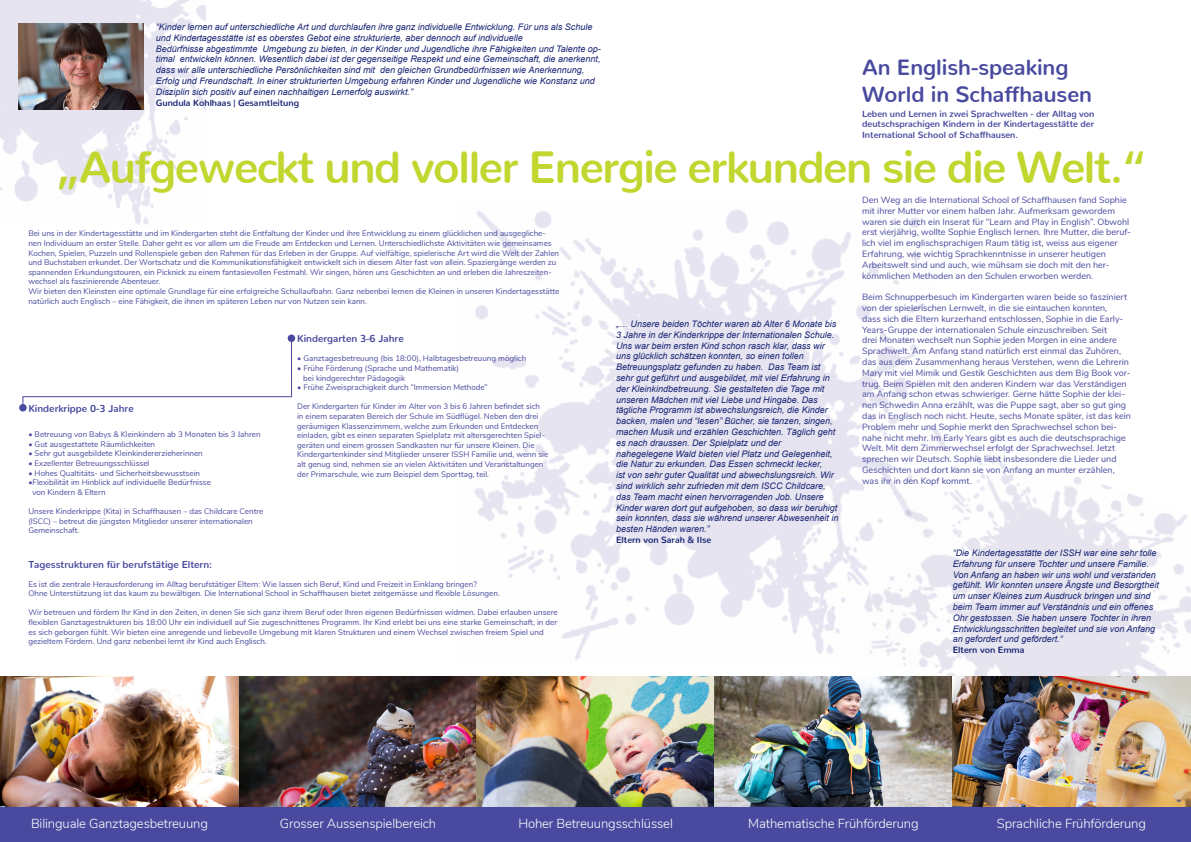
<style>
.page{position:relative;width:1191px;height:842px;background:#fff}
.page>*{position:absolute;margin:0;border:0;box-sizing:border-box;transform-origin:0 0}
.t1{font:700 45px "Nunito";letter-spacing:-.03em;color:#c1d72f}
.t2{font:700 22px/26.4px "Nunito";color:#494a9f}
.t3{font:300 13.1px "Nunito";letter-spacing:-.01em;color:#fff}
.t4{font:700 10px "Nunito";color:#494a9f}
.t5{font:italic 9px/10.8px "Arial";color:#192575}
.t6{font:9px/10.8px "Nunito";color:#494a9f}
.t7{font:700 9px/10.8px "Nunito";color:#494a9f;text-align:justify}
.t8{font:700 9px "Nunito";color:#192575}
.t9{font:8px/9.6px "Nunito";color:#494a9f}
</style>
<div class="page">
<img style="left:474px;top:209px;width:451px;height:451px">
<img style="left:0;top:0;width:205px;height:225px">
<img style="left:831px;top:424px;width:360px;height:252px">
<div style="left:0;top:806px;width:239px;height:36px;background:#494a9f"></div>
<div style="left:239px;top:806px;width:237px;height:36px;background:#494a9f"></div>
<div style="left:476px;top:806px;width:238px;height:36px;background:#494a9f"></div>
<div style="left:714px;top:806px;width:238px;height:36px;background:#494a9f"></div>
<div style="left:952px;top:806px;width:239px;height:36px;background:#494a9f"></div>
<img style="left:0;top:676px;width:1191px;height:131px">
<div style="left:19px;top:404px;width:8px;height:7px;background:#494a9f;border-radius:50%"></div>
<div style="left:288px;top:334px;width:7px;height:8px;background:#494a9f;border-radius:50%"></div>
<hr style="left:23px;top:396px;width:268px;height:1px;background:#494a9f">
<hr style="left:291px;top:338px;width:1px;height:59px;background:#494a9f">
<img style="left:19px;top:23px;width:124px;height:87px">
<p class="t5" style="left:156px;top:22px;width:446px">“Kinder lernen auf unterschiedliche Art und durchlaufen ihre ganz individuelle Entwicklung. Für uns als Schule und Kindertagesstätte ist es oberstes Gebot eine strukturierte, aber dennoch auf individuelle<br>Bedürfnisse abgestimmte Umgebung zu bieten, in der Kinder und Jugendliche ihre Fähigkeiten und Talente op&shy;timal entwickeln können. Wesentlich dabei ist der gegenseitige Respekt und eine Gemeinschaft, die anerkennt, dass wir alle unterschiedliche Persönlichkeiten sind mit den gleichen Grundbedürfnissen wie Anerkennung, Erfolg und Freundschaft. In einer strukturierten Umgebung erfahren Kinder und Jugendliche wie Konstanz und Disziplin sich positiv auf einen nachhaltigen Lernerfolg auswirkt.”</p>
<p class="t8" style="left:156px;top:94px;width:145px">Gundula Kohlhaas | Gesamtleitung</p>
<h2 class="t2" style="left:862px;top:52px;width:231px">An English-speaking<br>World in Schaffhausen</h2>
<p class="t7" style="left:862px;top:107px;width:234px">Leben und Lernen in zwei Sprachwelten - der Alltag von deutschsprachigen Kindern in der Kindertagesstätte der International School of Schaffhausen.</p>
<h1 class="t1" style="left:55px;top:126px;width:1094px">„Aufgeweckt und voller Energie erkunden sie die Welt.“</h1>
<p class="t9" style="left:28px;top:228px;width:532px">Bei uns in der Kindertagesstätte und im Kindergarten steht die Entfaltung der Kinder und ihre Entwicklung zu einem glücklichen und ausgegliche&shy;nen Individuum an erster Stelle. Daher geht es vor allem um die Freude am Entdecken und Lernen. Unterschiedlichste Aktivitäten wie gemeinsames Kochen, Spielen, Puzzeln und Rollenspiele geben den Rahmen für das Erleben in der Gruppe. Auf vielfältige, spielerische Art wird die Welt der Zahlen und Buchstaben erkundet. Der Wortschatz und die Kommunikationsfähigkeit entwickelt sich in diesem Alter fast von allein. Spaziergänge werden zu spannenden Erkundungstouren, ein Picknick zu einem fantasievollen Festmahl. Wir singen, hören uns Geschichten an und erleben die Jahreszeiten&shy;wechsel als faszinierende Abenteuer.<br>Wir bieten den Kleinsten eine optimale Grundlage für eine erfolgreiche Schullaufbahn. Ganz nebenbei lernen die Kleinen in unseren Kindertagesstätte natürlich auch Englisch – eine Fähigkeit, die ihnen im späteren Leben nur von Nutzen sein kann.</p>
<p class="t4" style="left:28px;top:399px;width:107px">Kinderkrippe 0-3 Jahre</p>
<p class="t9" style="left:28px;top:429px;width:234px">• Betreuung von Babys &amp; Kleinkindern ab 3 Monaten bis 3 Jahren</p>
<p class="t9" style="left:28px;top:439px;width:128px">• Gut ausgestattete Räumlichkeiten</p>
<p class="t9" style="left:28px;top:448px;width:176px">• Sehr gut ausgebildete Kleinkindererzieherinnen</p>
<p class="t9" style="left:28px;top:458px;width:123px">• Exzellenter Betreuungsschlüssel</p>
<p class="t9" style="left:28px;top:468px;width:173px">• Hohes Qualtitäts- und Sicherheitsbewusstsein</p>
<p class="t9" style="left:32px;top:477px;width:180px;text-indent:-4px">•Flexibilität im Hinblick auf individuelle Bedürfnisse von Kindern &amp; Eltern</p>
<p class="t9" style="left:28px;top:506px;width:236px">Unsere Kinderkrippe (Kita) in Schaffhausen – das Childcare Centre (ISCC) – betreut die jüngsten Mitglieder unserer internationalen<br>Gemeinschaft.</p>
<p class="t4" style="left:297px;top:330px;width:108px">Kindergarten 3-6 Jahre</p>
<p class="t9" style="left:297px;top:353px;width:231px">• Ganztagesbetreuung (bis 18:00), Halbtagesbetreuung möglich</p>
<p class="t9" style="left:303px;top:363px;width:157px;text-indent:-6px">• Frühe Förderung (Sprache und Mathematik) bei kindgerechter Pädagogik</p>
<p class="t9" style="left:297px;top:382px;width:192px">• Frühe Zweisprachigkeit durch “Immersion Methode”</p>
<p class="t9" style="left:297px;top:401px;width:253px">Der Kindergarten für Kinder im Alter von 3 bis 6 Jahren befindet sich in einem separaten Bereich der Schule im Südflügel. Neben den drei geräumigen Klassenzimmern, welche zum Erkunden und Entdecken einladen, gibt es einen separaten Spielplatz mit altersgerechten Spiel&shy;geräten und einem grossen Sandkasten nur für unsere Kleinen. Die Kindergartenkinder sind Mitglieder unserer ISSH Familie und, wenn sie alt genug sind, nehmen sie an vielen Aktivitäten und Veranstaltungen der Primarschule, wie zum Beispiel dem Sporttag, teil.</p>
<p class="t4" style="left:28px;top:555px;width:185px">Tagesstrukturen für berufstätige Eltern:</p>
<p class="t9" style="left:28px;top:579px;width:473px">Es ist die zentrale Herausforderung im Alltag berufstätiger Eltern: Wie lassen sich Beruf, Kind und Freizeit in Einklang bringen?<br>Ohne Unterstützung ist das kaum zu bewältigen. Die International School in Schaffhausen bietet zeitgemässe und flexible Lösungen.</p>
<p class="t9" style="left:28px;top:607px;width:531px">Wir betreuen und fördern Ihr Kind in den Zeiten, in denen Sie sich ganz ihrem Beruf oder Ihren eigenen Bedürfnissen widmen. Dabei erlauben unsere flexiblen Ganztagestrukturen bis 18:00 Uhr ein individuell auf Sie zugeschnittenes Programm. Ihr Kind erlebt bei uns eine starke Gemeinschaft, in der es sich geborgen fühlt. Wir bieten eine anregende und liebevolle Umgebung mit klaren Strukturen und einem Wechsel zwischen freiem Spiel und gezieltem Fördern. Und ganz nebenbei lernt ihr Kind auch Englisch.</p>
<p class="t5" style="left:616px;top:318px;width:224px">„… Unsere beiden Töchter waren ab Alter 6 Monate bis 3 Jahre in der Kinderkrippe der Internationalen Schule.<br>Uns war beim ersten Kind schon rasch klar, dass wir uns glücklich schätzen konnten, so einen tollen Betreuungsplatz gefunden zu haben. Das Team ist sehr gut geführt und ausgebildet, mit viel Erfahrung in der Kleinkindbetreuung. Sie gestalteten die Tage mit unseren Mädchen mit viel Liebe und Hingabe. Das tägliche Programm ist abwechslungsreich, die Kinder backen, malen und “lesen” Bücher, sie tanzen, singen, machen Musik und erzählen Geschichten. Täglich geht es nach draussen. Der Spielplatz und der nahegelegene Wald bieten viel Platz und Gelegenheit, die Natur zu erkunden. Das Essen schmeckt lecker,<br>ist von sehr guter Qualität und abwechslungsreich. Wir sind wirklich sehr zufrieden mit dem ISCC Childcare, das Team macht einen hervorragenden Job. Unsere Kinder waren dort gut aufgehoben, so dass wir beruhigt sein konnten, dass sie während unserer Abwesenheit in besten Händen waren.”</p>
<p class="t8" style="left:616px;top:532px;width:97px">Eltern von Sarah &amp; Ilse</p>
<p class="t6" style="left:862px;top:194px;width:270px">Den Weg an die International School of Schaffhausen fand Sophie mit ihrer Mutter vor einem halben Jahr. Aufmerksam gewordem waren sie durch ein Inserat für “Learn and Play in English”. Obwohl erst vierjährig, wollte Sophie Englisch lernen. Ihre Mutter, die beruf&shy;lich viel im englischsprachigen Raum tätig ist, weiss aus eigener Erfahrung, wie wichtig Sprachkenntnisse in unserer heutigen Arbeitswelt sind und auch, wie mühsam sie doch mit den her&shy;kömmlichen Methoden an den Schulen erworben werden.</p>
<p class="t6" style="left:862px;top:291px;width:270px">Beim Schnupperbesuch im Kindergarten waren beide so fasziniert von der spielerischen Lernwelt, in die sie eintauchen konnten,<br>dass sich die Eltern kurzerhand entschlossen, Sophie in die Early-Years-Gruppe der internationalen Schule einzuschreiben. Seit<br>drei Monaten wechselt nun Sophie jeden Morgen in eine andere Sprachwelt. Am Anfang stand natürlich erst einmal das Zuhören, das aus dem Zusammenhang heraus Verstehen, wenn die Lehrerin Mary mit viel Mimik und Gestik Geschichten aus dem Big Book vor&shy;trug. Beim Spielen mit den anderen Kindern war das Verständigen am Anfang schon etwas schwieriger. Gerne hätte Sophie der klei&shy;nen Schwedin Anna erzählt, was die Puppe sagt, aber so gut ging das in Englisch noch nicht. Heute, sechs Monate später, ist das kein Problem mehr und Sophie merkt den Sprachwechsel schon bei&shy;nahe nicht mehr. Im Early Years gibt es auch die deutschsprachige Welt. Mit dem Zimmerwechsel erfolgt der Sprachwechsel. Jetzt sprechen wir Deutsch. Sophie liebt insbesondere die Lieder und Geschichten und dort kann sie von Anfang an munter erzählen, was ihr in den Kopf kommt.</p>
<p class="t5" style="left:952px;top:548px;width:208px">“Die Kindertagesstätte der ISSH war eine sehr tolle Erfahrung für unsere Tochter und unsere Familie.<br>Von Anfang an haben wir uns wohl und verstanden gefühlt. Wir konnten unsere Ängste und Besorgtheit um unser Kleines zum Ausdruck bringen und sind beim Team immer auf Verständnis und ein offenes Ohr gestossen. Sie haben unsere Tochter in ihren Entwicklungsschritten begleitet und sie von Anfang an gefordert und gefördert.“</p>
<p class="t8" style="left:952px;top:642px;width:73px">Eltern von Emma</p>
<h3 class="t3" style="left:31px;top:814px;width:178px">Bilinguale Ganztagesbetreuung</h3>
<h3 class="t3" style="left:280px;top:814px;width:158px">Grosser Aussenspielbereich</h3>
<h3 class="t3" style="left:518px;top:814px;width:156px">Hoher Betreuungsschlüssel</h3>
<h3 class="t3" style="left:748px;top:814px;width:172px">Mathematische Frühförderung</h3>
<h3 class="t3" style="left:997px;top:814px;width:150px">Sprachliche Frühförderung</h3>
</div>
